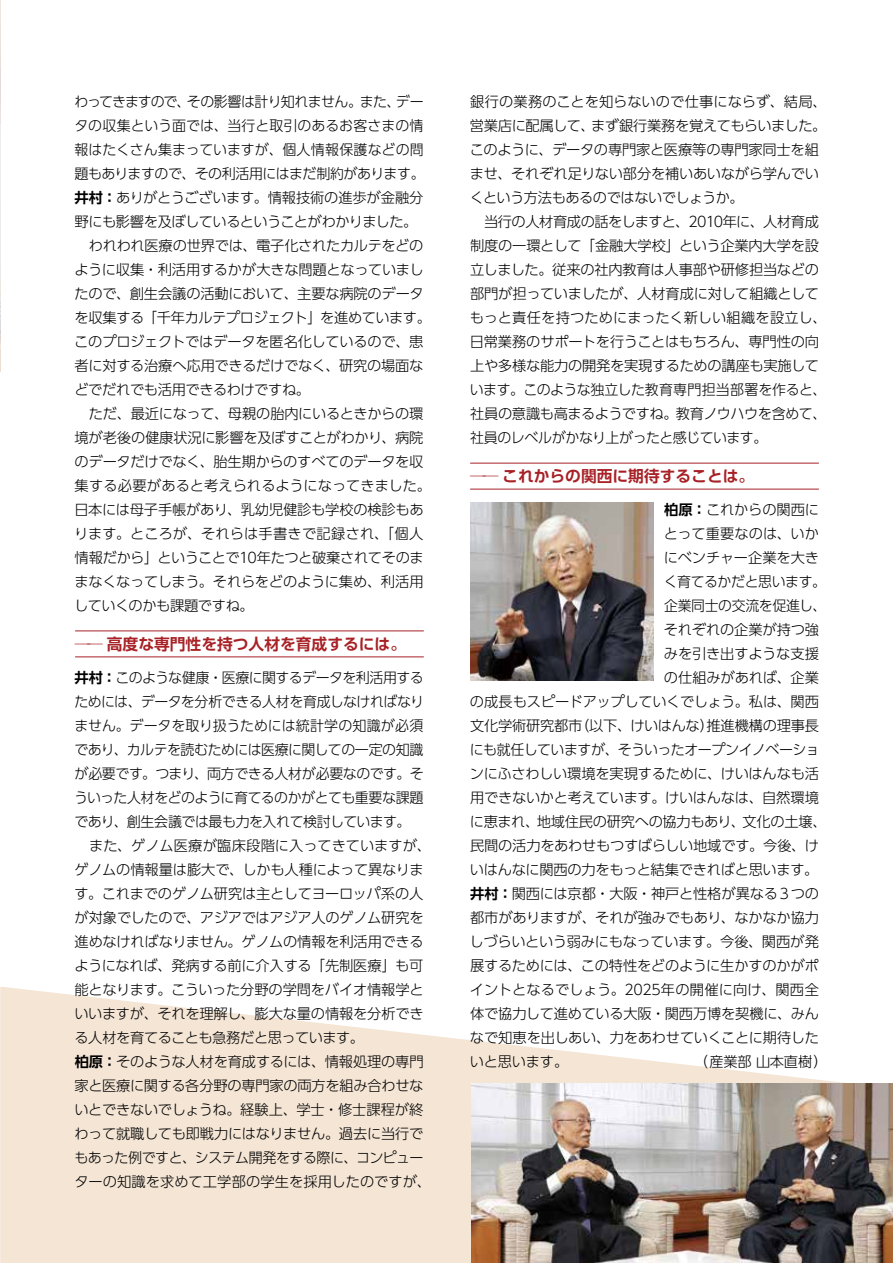
<style>
.page{position:relative;width:893px;height:1263px;background:#fff}
.page>*{position:absolute;margin:0;border:0;box-sizing:border-box;transform-origin:0 0}
.t1{font:700 15.75px "UD Shin Go Pro De";color:#a72126}
.t2{font:300 14.25px/24px "UD Shin Go Pro";letter-spacing:-.02em;color:#000}
.t3{font:300 14.25px "UD Shin Go Pro";letter-spacing:-.04em;color:#000}
.t4{font:300 14.25px "UD Shin Go Pro";letter-spacing:.005em;color:#000}
.t5{font:300 14.25px "UD Shin Go Pro";color:#000}
.s1{font-family:"UD Shin Go Pro De";font-weight:700}
</style>
<div class="page">
<svg style="left:0;top:986px;width:845px;height:277px;fill:#f4e5d5"></svg>
<hr style="left:470px;top:463px;width:349px;height:1px;background:#a72126">
<hr style="left:470px;top:489px;width:349px;height:1px;background:#a72126">
<hr style="left:75px;top:630px;width:349px;height:1px;background:#a72126">
<hr style="left:75px;top:656px;width:349px;height:1px;background:#a72126">
<img style="left:0;top:0;width:1px;height:372px">
<img style="left:470px;top:502px;width:183px;height:179px">
<img style="left:471px;top:1083px;width:422px;height:180px">
<p class="t2" style="left:74px;top:89px;width:358px">わってきますので、その影響は計り知れません。また、データの収集という面では、当行と取引のあるお客さまの情報はたくさん集まっていますが、個人情報保護などの問題もありますので、その利活用にはまだ制約があります。<span class="s1">井村：</span>ありがとうございます。情報技術の進歩が金融分野にも影響を及ぼしているということがわかりました。　われわれ医療の世界では、電子化されたカルテをどのように収集・利活用するかが大きな問題となっていましたので、創生会議の活動において、主要な病院のデータを収集する「千年カルテプロジェクト」を進めています。このプロジェクトではデータを匿名化しているので、患者に対する治療へ応用できるだけでなく、研究の場面などでだれでも活用できるわけですね。<br>　ただ、最近になって、母親の胎内にいるときからの環境が老後の健康状況に影響を及ぼすことがわかり、病院のデータだけでなく、胎生期からのすべてのデータを収集する必要があると考えられるようになってきました。日本には母子手帳があり、乳幼児健診も学校の検診もあります。ところが、それらは手書きで記録され、「個人情報だから」ということで10年たつと破棄されてそのままなくなってしまう。それらをどのように集め、利活用していくのかも課題ですね。</p>
<p class="t1" style="left:75px;top:631px;width:333px">── 高度な専門性を持つ人材を育成するには。</p>
<p class="t2" style="left:74px;top:665px;width:358px"><span class="s1">井村：</span>このような健康・医療に関するデータを利活用するためには、データを分析できる人材を育成しなければなりません。データを取り扱うためには統計学の知識が必須であり、カルテを読むためには医療に関しての一定の知識が必要です。つまり、両方できる人材が必要なのです。そういった人材をどのように育てるのかがとても重要な課題であり、創生会議では最も力を入れて検討しています。<br>　また、ゲノム医療が臨床段階に入ってきていますが、ゲノムの情報量は膨大で、しかも人種によって異なります。これまでのゲノム研究は主としてヨーロッパ系の人が対象でしたので、アジアではアジア人のゲノム研究を進めなければなりません。ゲノムの情報を利活用できるようになれば、発病する前に介入する「先制医療」も可能となります。こういった分野の学問をバイオ情報学といいますが、それを理解し、膨大な量の情報を分析できる人材を育てることも急務だと思っています。<br><span class="s1">柏原：</span>そのような人材を育成するには、情報処理の専門家と医療に関する各分野の専門家の両方を組み合わせないとできないでしょうね。経験上、学士・修士課程が終わって就職しても即戦力にはなりません。過去に当行でもあった例ですと、システム開発をする際に、コンピューターの知識を求めて工学部の学生を採用したのですが、</p>
<p class="t2" style="left:470px;top:89px;width:358px">銀行の業務のことを知らないので仕事にならず、結局、営業店に配属して、まず銀行業務を覚えてもらいました。このように、データの専門家と医療等の専門家同士を組ませ、それぞれ足りない部分を補いあいながら学んでいくという方法もあるのではないでしょうか。<br>　当行の人材育成の話をしますと、2010年に、人材育成制度の一環として「金融大学校」という企業内大学を設立しました。従来の社内教育は人事部や研修担当などの部門が担っていましたが、人材育成に対して組織としてもっと責任を持つためにまったく新しい組織を設立し、日常業務のサポートを行うことはもちろん、専門性の向上や多様な能力の開発を実現するための講座も実施しています。このような独立した教育専門担当部署を作ると、社員の意識も高まるようですね。教育ノウハウを含めて、社員のレベルがかなり上がったと感じています。</p>
<p class="t1" style="left:470px;top:463px;width:286px">── これからの関西に期待することは。</p>
<p class="t2" style="left:664px;top:497px;width:157px"><span class="s1">柏原：</span>これからの関西に</p>
<p class="t5" style="left:664px;top:522px;width:157px">とって重要なのは、いか</p>
<p class="t2" style="left:664px;top:545px;width:157px">にベンチャー企業を大き</p>
<p class="t2" style="left:664px;top:569px;width:164px">く育てるかだと思います。</p>
<p class="t2" style="left:664px;top:593px;width:164px">企業同士の交流を促進し、</p>
<p class="t2" style="left:664px;top:617px;width:156px">それぞれの企業が持つ強</p>
<p class="t2" style="left:664px;top:641px;width:156px">みを引き出すような支援</p>
<p class="t2" style="left:664px;top:665px;width:156px">の仕組みがあれば、企業</p>
<p class="t2" style="left:470px;top:689px;width:350px">の成長もスピードアップしていくでしょう。私は、関西</p>
<p class="t2" style="left:470px;top:713px;width:350px">文化学術研究都市（以下、けいはんな）推進機構の理事長</p>
<p class="t3" style="left:470px;top:738px;width:351px">にも就任していますが、そういったオープンイノベーショ</p>
<p class="t2" style="left:470px;top:761px;width:351px">ンにふさわしい環境を実現するために、けいはんなも活</p>
<p class="t2" style="left:470px;top:785px;width:350px">用できないかと考えています。けいはんなは、自然環境</p>
<p class="t2" style="left:470px;top:809px;width:358px">に恵まれ、地域住民の研究への協力もあり、文化の土壌、</p>
<p class="t2" style="left:470px;top:833px;width:350px">民間の活力をあわせもつすばらしい地域です。今後、け</p>
<p class="t2" style="left:470px;top:857px;width:350px">いはんなに関西の力をもっと結集できればと思います。</p>
<p class="t2" style="left:470px;top:881px;width:350px"><span class="s1">井村：</span>関西には京都・大阪・神戸と性格が異なる３つの</p>
<p class="t2" style="left:470px;top:905px;width:350px">都市がありますが、それが強みでもあり、なかなか協力</p>
<p class="t2" style="left:469px;top:929px;width:351px">しづらいという弱みにもなっています。今後、関西が発</p>
<p class="t2" style="left:470px;top:953px;width:350px">展するためには、この特性をどのように生かすのかがポ</p>
<p class="t4" style="left:470px;top:978px;width:350px">イントとなるでしょう。2025年の開催に向け、関西全</p>
<p class="t2" style="left:470px;top:1001px;width:350px">体で協力して進めている大阪・関西万博を契機に、みん</p>
<p class="t2" style="left:470px;top:1025px;width:351px">なで知恵を出しあい、力をあわせていくことに期待した</p>
<p class="t2" style="left:470px;top:1049px;width:359px">いと思います。　　　　　　　　　　（産業部 山本直樹）</p>
</div>
